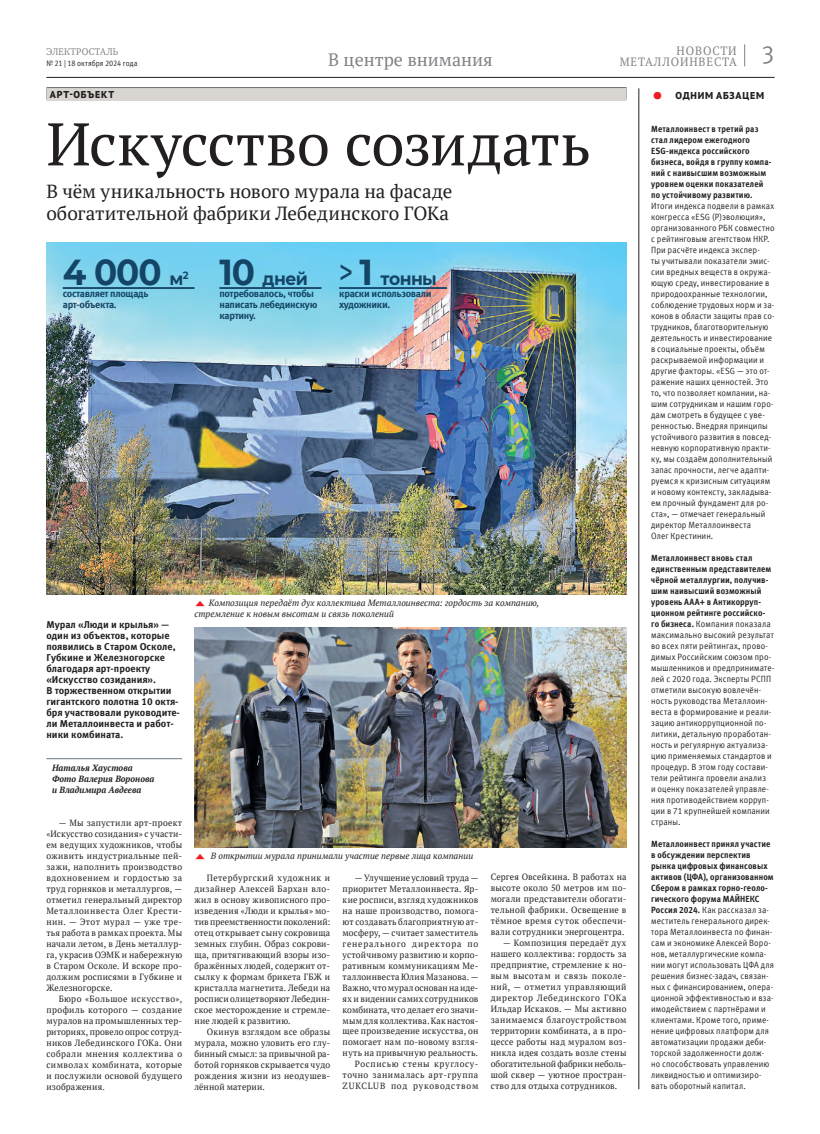
<style>
.page{position:relative;width:820px;height:1134px;background:#fff}
.page>*{position:absolute;margin:0;border:0;box-sizing:border-box;transform-origin:0 0}
.Заголовок_60{font:60px "PT Serif";letter-spacing:-.01em;color:#231f20}
.Цифра_44пт{font:700 36px "Montserrat";color:#154566;scale:.95 1}
.Подзаголовок{font:19px/22px "PT Serif";color:#231f20}
.Колонтитул_рубрика{font:18px "PT Serif";color:#808285}
.Цифра_44пт-2{font:700 18px "Montserrat";letter-spacing:-.03em;color:#154566;scale:.95 1}
.t1{font:12px/11px "PT Serif";letter-spacing:.08em;color:#808285;scale:.95 1}
.ЛИД{font:700 10px/11px "Meta Offc Pro";color:#231f20}
.Цифра_текст{font:700 10px/11px "Meta Offc Pro";letter-spacing:-.03em;color:#154566}
.Рубрика{font:800 10px "PT Sans Pro";letter-spacing:.08em;color:#231f20}
.t2{font:10px "Charter C";letter-spacing:.03em;color:#808285;scale:.92 1}
.Колонка_основной{font:9px/11px "Meta Offc Pro Norm";letter-spacing:.015em;color:#231f20;scale:.91 1}
.Текст_основной{font:9px/11px "PT Serif";letter-spacing:.03em;color:#231f20;text-align:justify;scale:.96 1}
.t3{font:italic 9px/11px "PT Serif";color:#231f20}
.Автор{font:italic 700 9px/11px "PT Serif";letter-spacing:.005em;color:#231f20;scale:.95 1}
.t4{font:8px "Meta Offc Pro Norm";letter-spacing:.005em;color:#231f20;scale:.9 1}
.s1{font-weight:400;font-size:27px;color:#ee1d23}
.s2{font-family:"Meta Offc Pro";font-weight:700}
.s3{font-size:18px}
.s4{font-size:36px}
.s5{font-weight:500;font-size:36px}
.s6{font-family:"Modern Pictograms";font-style:normal;font-size:14px;color:#ee1d23}
</style>
<div class="page">
<svg style="left:744px;top:44px;width:1px;height:22px"></svg>
<hr style="left:46px;top:77px;width:728px;height:1px;background:#231f20">
<img style="left:46px;top:242px;width:580px;height:352px">
<div style="left:46px;top:87px;width:580px;height:12px;background:#757373"></div>
<div style="left:46px;top:88px;width:580px;height:13px;background:#d9d5d1"></div>
<hr style="left:46px;top:758px;width:136px;height:1px;background:#647882">
<img style="left:194px;top:627px;width:432px;height:220px">
<hr style="left:638px;top:88px;width:1px;height:1001px;background:#231f20">
<hr style="left:63px;top:287px;width:131px;height:2px;background:#154566">
<hr style="left:219px;top:287px;width:102px;height:2px;background:#154566">
<hr style="left:339px;top:287px;width:108px;height:2px;background:#154566">
<h3 class="t1" style="left:619px;top:45px;width:164px;text-indent:57px">НОВОСТИ<br>МЕТАЛЛОИНВЕСТА <sup>3</sup></h3>
<p class="t2" style="left:46px;top:46px;width:80px">ЭЛЕКТРОСТАЛЬ</p>
<p class="t4" style="left:46px;top:58px;width:103px">№ 21 | 18 октября 2024 года</p>
<p class="Колонтитул_рубрика" style="left:328px;top:48px;width:166px">В центре внимания</p>
<p class="Рубрика" style="left:50px;top:88px;width:66px">АРТ-ОБЪЕКТ</p>
<p class="Заголовок_60" style="left:46px;top:105px;width:545px">Искусство созидать</p>
<p class="Подзаголовок" style="left:46px;top:180px;width:407px">В чём уникальность нового мурала на фасаде обогатительной фабрики Лебединского ГОКа</p>
<p class="Рубрика" style="left:651px;top:89px;width:114px"><span class="s1">•</span> ОДНИМ АБЗАЦЕМ</p>
<p class="Колонка_основной" style="left:651px;top:123px;width:137px"><span class="s2">Металлоинвест в третий раз стал лидером ежегодного<br>ESG-индекса российского бизнеса, войдя в группу компа&shy;ний с наивысшим возможным уровнем оценки показателей по устойчивому развитию.<br></span>Итоги индекса подвели в рамках конгресса «ESG (Р)эволюция», организованного РБК совместно с рейтинговым агентством НКР.<br>При расчёте индекса экспер-<br>ты учитывали показатели эмис&shy;сии вредных веществ в окружа&shy;ющую среду, инвестирование в природоохранные технологии, соблюдение трудовых норм и за&shy;конов в области защиты прав со&shy;трудников, благотворительную деятельность и инвестирование в социальные проекты, объём раскрываемой информации и другие факторы. «ESG — это от&shy;ражение наших ценностей. Это то, что позволяет компании, на&shy;шим сотрудникам и нашим горо&shy;дам смотреть в будущее с уве&shy;ренностью. Внедряя принципы устойчивого развития в повсед&shy;невную корпоративную практи&shy;ку, мы создаём дополнительный запас прочности, легче адапти&shy;руемся к кризисным ситуациям и новому контексту, закладыва&shy;ем прочный фундамент для ро&shy;ста», — отмечает генеральный директор Металлоинвеста<br>Олег Крестинин.</p>
<p class="Колонка_основной" style="left:651px;top:552px;width:137px"><span class="s2">Металлоинвест вновь стал единственным представителем чёрной металлургии, получив&shy;шим наивысший возможный уровень ААА+ в Антикорруп&shy;ционном рейтинге российско&shy;го бизнеса.</span> Компания показала максимально высокий результат во всех пяти рейтингах, прово&shy;димых Российским союзом про&shy;мышленников и предпринимате&shy;лей с 2020 года. Эксперты РСПП отметили высокую вовлечён&shy;ность руководства Металлоин&shy;веста в формирование и реали&shy;зацию антикоррупционной по&shy;литики, детальную проработан&shy;ность и регулярную актуализа&shy;цию применяемых стандартов и процедур. В этом году состави&shy;тели рейтинга провели анализ<br>и оценку показателей управле&shy;ния противодействием корруп&shy;ции в 71 крупнейшей компании страны.</p>
<p class="Колонка_основной" style="left:651px;top:838px;width:137px"><span class="s2">Металлоинвест принял участие в обсуждении перспектив рынка цифровых финансовых активов (ЦФА), организованном<br>Сбером в рамках горно-геоло&shy;гического форума МАЙНЕКС<br>Россия 2024.</span> Как рассказал за&shy;меститель генерального дирек&shy;тора Металлоинвеста по финан&shy;сам и экономике Алексей Воро&shy;нов, металлургические компа&shy;нии могут использовать ЦФА для решения бизнес-задач, связан&shy;ных с финансированием, опера&shy;ционной эффективностью и вза&shy;имодействием с партнёрами и клиентами. Кроме того, приме&shy;нение цифровых платформ для автоматизации продажи деби&shy;торской задолженности долж&shy;но способствовать управлению ликвидностью и оптимизиро&shy;вать оборотный капитал.</p>
<p class="Цифра_44пт" style="left:63px;top:246px;width:134px">4 000 <span class="s3">м</span><sup>2</sup></p>
<p class="Цифра_текст" style="left:63px;top:288px;width:87px">составляет площадь арт-объекта.</p>
<p class="Цифра_44пт-2" style="left:219px;top:265px;width:95px"><span class="s4">10</span> дней</p>
<p class="Цифра_текст" style="left:219px;top:288px;width:99px">потребовалось, чтобы написать лебединскую картину.</p>
<p class="Цифра_44пт-2" style="left:339px;top:265px;width:104px"><span class="s5">&gt;</span> <span class="s4">1</span> тонны</p>
<p class="Цифра_текст" style="left:339px;top:288px;width:94px">краски использовали художники.</p>
<p class="t3" style="left:194px;top:597px;width:346px"><span class="s6">‐</span> Композиция передаёт дух коллектива Металлоинвеста: гордость за компанию, стремление к новым высотам и связь поколений</p>
<p class="ЛИД" style="left:46px;top:618px;width:135px">Мурал «Люди и крылья» — один из объектов, которые появились в Старом Осколе,<br>Губкине и Железногорске благодаря арт-проекту «Искусство созидания».<br>В торжественном открытии гигантского полотна 10 октя&shy;бря участвовали руководите&shy;ли Металлоинвеста и работ&shy;ники комбината.</p>
<p class="Автор" style="left:52px;top:762px;width:109px">Наталья Хаустова<br>Фото Валерия Воронова и Владимира Авдеева</p>
<p class="Текст_основной" style="left:46px;top:817px;width:143px;text-indent:12px">— Мы запустили арт-проект «Искусство созидания» с участи&shy;ем ведущих художников, чтобы оживить индустриальные пей&shy;зажи, наполнить производство вдохновением и гордостью за труд горняков и металлургов, — отметил генеральный директор Металлоинвеста Олег Крести&shy;нин. — Этот мурал — уже тре&shy;тья работа в рамках проекта. Мы начали летом, в День металлур&shy;га, украсив ОЭМК и набережную в Старом Осколе. И вскоре про&shy;должим росписями в Губкине и Железногорске.</p>
<p class="Текст_основной" style="left:46px;top:993px;width:143px;text-indent:12px">Бюро «Большое искусство», профиль которого — создание муралов на промышленных тер&shy;риториях, провело опрос сотруд&shy;ников Лебединского ГОКа. Они собрали мнения коллектива о символах комбината, которые и послужили основой будущего изображения.</p>
<p class="t3" style="left:194px;top:850px;width:280px"><span class="s6">‐</span> В открытии мурала принимали участие первые лица компании</p>
<p class="Текст_основной" style="left:490px;top:872px;width:143px">Сергея Овсейкина. В работах на высоте около 50 метров им по&shy;могали представители обогати&shy;тельной фабрики. Освещение в тёмное время суток обеспечи&shy;вали сотрудники энергоцентра.</p>
<p class="Текст_основной" style="left:490px;top:938px;width:143px;text-indent:12px">— Композиция передаёт дух нашего коллектива: гордость за предприятие, стремление к но&shy;вым высотам и связь поколе&shy;ний, — отметил управляющий директор Лебединского ГОКа Ильдар Искаков. — Мы активно занимаемся благоустройством территории комбината, а в про&shy;цессе работы над муралом воз&shy;никла идея создать возле стены обогатительной фабрики неболь&shy;шой сквер — уютное простран&shy;ство для отдыха сотрудников.</p>
<p class="Текст_основной" style="left:194px;top:872px;width:143px;text-indent:12px">Петербургский художник и дизайнер Алексей Бархан вло&shy;жил в основу живописного про&shy;изведения «Люди и крылья» мо&shy;тив преемственности поколений: отец открывает сыну сокровища земных глубин. Образ сокрови&shy;ща, притягивающий взоры изо&shy;бражённых людей, содержит от&shy;сылку к формам брикета ГБЖ и кристалла магнетита. Лебеди на росписи олицетворяют Лебедин&shy;ское месторождение и стремле&shy;ние людей к развитию.</p>
<p class="Текст_основной" style="left:194px;top:1026px;width:143px;text-indent:12px">Окинув взглядом все образы мурала, можно уловить его глу&shy;бинный смысл: за привычной ра&shy;ботой горняков скрывается чудо рождения жизни из неодушев&shy;лённой материи.</p>
<p class="Текст_основной" style="left:342px;top:872px;width:143px;text-indent:12px">— Улучшение условий труда — приоритет Металлоинвеста. Яр&shy;кие росписи, взгляд художников на наше производство, помога&shy;ют создавать благоприятную ат&shy;мосферу, — считает заместитель генерального директора по устойчивому развитию и корпо&shy;ративным коммуникациям Ме&shy;таллоинвеста Юлия Мазанова. — Важно, что мурал основан на иде&shy;ях и видении самих сотрудников комбината, что делает его значи&shy;мым для коллектива. Как настоя&shy;щее произведение искусства, он помогает нам по-новому взгля&shy;нуть на привычную реальность.</p>
<p class="Текст_основной" style="left:342px;top:1059px;width:143px;text-indent:12px">Росписью стены круглосу&shy;точно занималась арт-группа ZUKCLUB под руководством</p>
</div>
